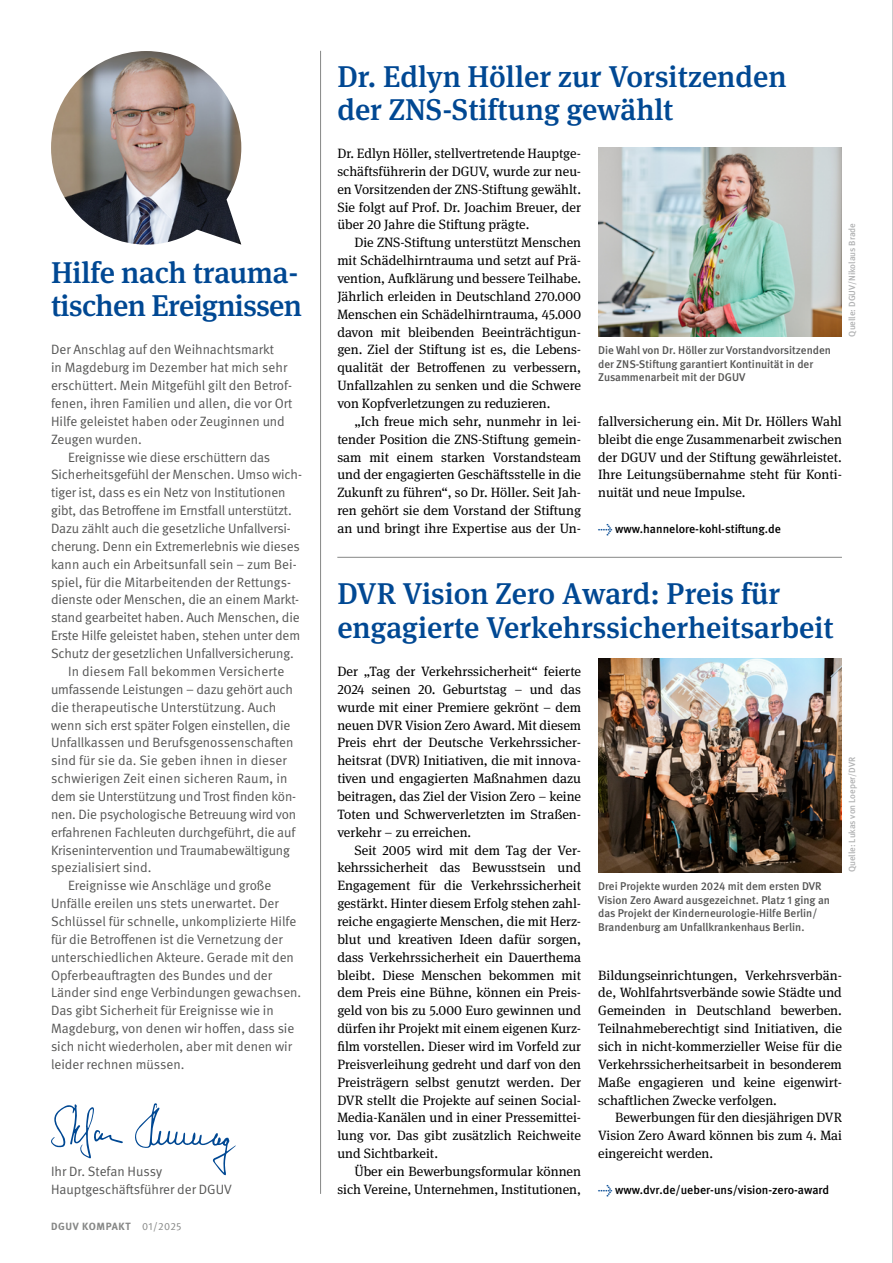
<style>
.page{position:relative;width:893px;height:1263px;background:#fff}
.page>*{position:absolute;margin:0;border:0;box-sizing:border-box;transform-origin:0 0}
.Headlines_H1_Abstand_nach_ohne_Anleser{font:500 30px/33px "DGUV Meta Serif";color:#004893}
.Headlines_H1_Abstand_nach_ohne_Anleser-2{font:500 30px/33px "DGUV Meta Serif";letter-spacing:-.02em;color:#004893}
.Copytexte_FT_Einzug{font:13.5px/17.9px "DGUV Meta Serif";color:#000;text-align:justify}
.Copytexte_P_Editorial_Einzug{font:13.5px/17.9px "DGUV Meta";letter-spacing:-.01em;color:#565655}
.Copytexte_FT{font:13.5px/17.9px "DGUV Meta Serif";color:#000;text-align:justify}
.Copytexte_P_Editorial{font:13.5px/17.9px "DGUV Meta";color:#565655}
.Copytexte_P_Link{font:500 12px "DGUV Meta";color:#000}
.t1{font:500 11.25px/13.5px "DGUV Meta";color:#565655}
.t2{font:700 10.5px "DGUV Meta";letter-spacing:.06em;color:#868786}
.t3{font:500 9px "DGUV Meta";color:#b1b2b3}
.s1{font-weight:400}
.s2{color:#004893}
</style>
<div class="page">
<hr style="left:320px;top:51px;width:1px;height:1143px;background:#868786">
<hr style="left:337px;top:557px;width:505px;height:1px;background:#868786">
<img style="left:51px;top:51px;width:190px;height:194px">
<img style="left:598px;top:147px;width:244px;height:190px">
<img style="left:598px;top:658px;width:244px;height:214px">
<svg style="left:135px;top:1103px;width:101px;height:72px"></svg>
<svg style="left:51px;top:1104px;width:72px;height:54px"></svg>
<hr style="left:892px;top:0;width:1px;height:1263px;background:#9c9c9d">
<h1 class="Headlines_H1_Abstand_nach_ohne_Anleser-2" style="left:51px;top:257px;width:253px">Hilfe nach trauma&shy;tischen Ereignissen</h1>
<p class="Copytexte_P_Editorial" style="left:51px;top:341px;width:243px">Der Anschlag auf den Weihnachtsmarkt<br>in Magdeburg im Dezember hat mich sehr erschüttert. Mein Mitgefühl gilt den Betrof&shy;fenen, ihren Familien und allen, die vor Ort Hilfe geleistet haben oder Zeuginnen und Zeugen wurden.</p>
<p class="Copytexte_P_Editorial_Einzug" style="left:51px;top:448px;width:252px;text-indent:17px">Ereignisse wie diese erschüttern das Sicherheitsgefühl der Menschen. Umso wich&shy;tiger ist, dass es ein Netz von Institutionen gibt, das Betroffene im Ernstfall unterstützt.<br>Dazu zählt auch die gesetzliche Unfallversi&shy;cherung. Denn ein Extremerlebnis wie dieses kann auch ein Arbeitsunfall sein – zum Bei&shy;spiel, für die Mitarbeitenden der Rettungs&shy;dienste oder Menschen, die an einem Markt&shy;stand gearbeitet haben. Auch Menschen, die Erste Hilfe geleistet haben, stehen unter dem Schutz der gesetzlichen Unfallversicherung.</p>
<p class="Copytexte_P_Editorial_Einzug" style="left:51px;top:663px;width:247px;text-indent:17px">In diesem Fall bekommen Versicherte umfassende Leistungen – dazu gehört auch die therapeutische Unterstützung. Auch wenn sich erst später Folgen einstellen, die Unfallkassen und Berufsgenossenschaften sind für sie da. Sie geben ihnen in dieser schwierigen Zeit einen sicheren Raum, in dem sie Unterstützung und Trost finden kön&shy;nen. Die psychologische Betreuung wird von erfahrenen Fachleuten durchgeführt, die auf Krisenintervention und Traumabewältigung spezialisiert sind.</p>
<p class="Copytexte_P_Editorial_Einzug" style="left:51px;top:877px;width:252px;text-indent:17px">Ereignisse wie Anschläge und große Unfälle ereilen uns stets unerwartet. Der Schlüssel für schnelle, unkomplizierte Hilfe für die Betroffenen ist die Vernetzung der unterschiedlichen Akteure. Gerade mit den Opferbeauftragten des Bundes und der Länder sind enge Verbindungen gewachsen.<br>Das gibt Sicherheit für Ereignisse wie in Magdeburg, von denen wir hoffen, dass sie sich nicht wiederholen, aber mit denen wir leider rechnen müssen.</p>
<p class="Copytexte_P_Editorial" style="left:51px;top:1163px;width:113px">Ihr Dr. Stefan Hussy</p>
<p class="Copytexte_P_Editorial" style="left:51px;top:1180px;width:182px">Hauptgeschäftsführer der DGUV</p>
<p class="t2" style="left:51px;top:1220px;width:132px">DGUV KOMPAKT <span class="s1">01/2025</span></p>
<h1 class="Headlines_H1_Abstand_nach_ohne_Anleser" style="left:337px;top:60px;width:451px">Dr. Edlyn Höller zur Vorsitzenden der ZNS-Stiftung gewählt</h1>
<p class="Copytexte_FT" style="left:337px;top:145px;width:245px">Dr. Edlyn Höller, stellvertretende Hauptge&shy;schäftsführerin der DGUV, wurde zur neu&shy;en Vorsitzenden der ZNS-Stiftung gewählt.<br>Sie folgt auf Prof. Dr. Joachim Breuer, der über 20 Jahre die Stiftung prägte.</p>
<p class="Copytexte_FT_Einzug" style="left:337px;top:234px;width:245px;text-indent:17px">Die ZNS-Stiftung unterstützt Menschen mit Schädelhirntrauma und setzt auf Prä&shy;vention, Aufklärung und bessere Teilhabe.<br>Jährlich erleiden in Deutschland 270.000<br>Menschen ein Schädelhirntrauma, 45.000 davon mit bleibenden Beeinträchtigun&shy;gen. Ziel der Stiftung ist es, die Lebens&shy;qualität der Betroffenen zu verbessern, Unfallzahlen zu senken und die Schwere von Kopfverletzungen zu reduzieren.</p>
<p class="Copytexte_FT_Einzug" style="left:337px;top:413px;width:245px;text-indent:17px">„Ich freue mich sehr, nunmehr in lei&shy;tender Position die ZNS-Stiftung gemein&shy;sam mit einem starken Vorstandsteam und der engagierten Geschäftsstelle in die Zukunft zu führen“, so Dr. Höller. Seit Jah&shy;ren gehört sie dem Vorstand der Stiftung an und bringt ihre Expertise aus der Un-</p>
<p class="Copytexte_FT_Einzug" style="left:598px;top:413px;width:245px">fallversicherung ein. Mit Dr. Höllers Wahl bleibt die enge Zusammenarbeit zwischen der DGUV und der Stiftung gewährleistet.<br>Ihre Leitungsübernahme steht für Konti&shy;nuität und neue Impulse.</p>
<p class="t3" style="left:847px;top:337px;width:115px;rotate:-90deg">Quelle: DGUV/Nikolaus Brade</p>
<p class="t1" style="left:598px;top:344px;width:234px">Die Wahl von Dr. Höller zur Vorstandvorsitzenden der ZNS-Stiftung garantiert Kontinuität in der<br>Zusammenarbeit mit der DGUV</p>
<p class="Copytexte_P_Link" style="left:598px;top:522px;width:184px"><span class="s2">→</span> www.hannelore-kohl-stiftung.de</p>
<h1 class="Headlines_H1_Abstand_nach_ohne_Anleser" style="left:337px;top:578px;width:498px">DVR Vision Zero Award: Preis für engagierte Verkehrssicherheitsarbeit</h1>
<p class="Copytexte_FT" style="left:337px;top:663px;width:245px">Der „Tag der Verkehrssicherheit“ feierte 2024 seinen 20. Geburtstag – und das wurde mit einer Premiere gekrönt – dem neuen DVR Vision Zero Award. Mit diesem Preis ehrt der Deutsche Verkehrssicher&shy;heitsrat (DVR) Initiativen, die mit innova&shy;tiven und engagierten Maßnahmen dazu beitragen, das Ziel der Vision Zero – keine Toten und Schwerverletzten im Straßen&shy;verkehr – zu erreichen.</p>
<p class="Copytexte_FT_Einzug" style="left:337px;top:841px;width:245px;text-indent:17px">Seit 2005 wird mit dem Tag der Ver&shy;kehrssicherheit das Bewusstsein und Engagement für die Verkehrssicherheit gestärkt. Hinter diesem Erfolg stehen zahl&shy;reiche engagierte Menschen, die mit Herz&shy;blut und kreativen Ideen dafür sorgen, dass Verkehrssicherheit ein Dauerthema bleibt. Diese Menschen bekommen mit dem Preis eine Bühne, können ein Preis&shy;geld von bis zu 5.000 Euro gewinnen und dürfen ihr Projekt mit einem eigenen Kurz&shy;film vorstellen. Dieser wird im Vorfeld zur Preisverleihung gedreht und darf von den Preisträgern selbst genutzt werden. Der DVR stellt die Projekte auf seinen Social-Media-Kanälen und in einer Pressemittei&shy;lung vor. Das gibt zusätzlich Reichweite und Sichtbarkeit.</p>
<p class="Copytexte_FT_Einzug" style="left:337px;top:1163px;width:245px;text-align:right">Über ein Bewerbungsformular können sich Vereine, Unternehmen, Institutionen,</p>
<p class="t1" style="left:598px;top:880px;width:233px">Drei Projekte wurden 2024 mit dem ersten DVR Vision Zero Award ausgezeichnet. Platz 1 ging an das Projekt der Kinderneurologie-Hilfe Berlin/ Brandenburg am Unfallkrankenhaus Berlin.</p>
<p class="t3" style="left:847px;top:872px;width:117px;rotate:-90deg">Quelle: Lukas von Loeper/DVR</p>
<p class="Copytexte_FT_Einzug" style="left:598px;top:966px;width:245px">Bildungseinrichtungen, Verkehrsverbän&shy;de, Wohlfahrtsverbände sowie Städte und Gemeinden in Deutschland bewerben.<br>Teilnahmeberechtigt sind Initiativen, die sich in nicht-kommerzieller Weise für die Verkehrssicherheitsarbeit in besonderem Maße engagieren und keine eigenwirt&shy;schaftlichen Zwecke verfolgen.</p>
<p class="Copytexte_FT_Einzug" style="left:598px;top:1109px;width:245px;text-indent:17px">Bewerbungen für den diesjährigen DVR Vision Zero Award können bis zum 4. Mai eingereicht werden.</p>
<p class="Copytexte_P_Link" style="left:598px;top:1183px;width:233px"><span class="s2">→</span> www.dvr.de/ueber-uns/vision-zero-award</p>
</div>
